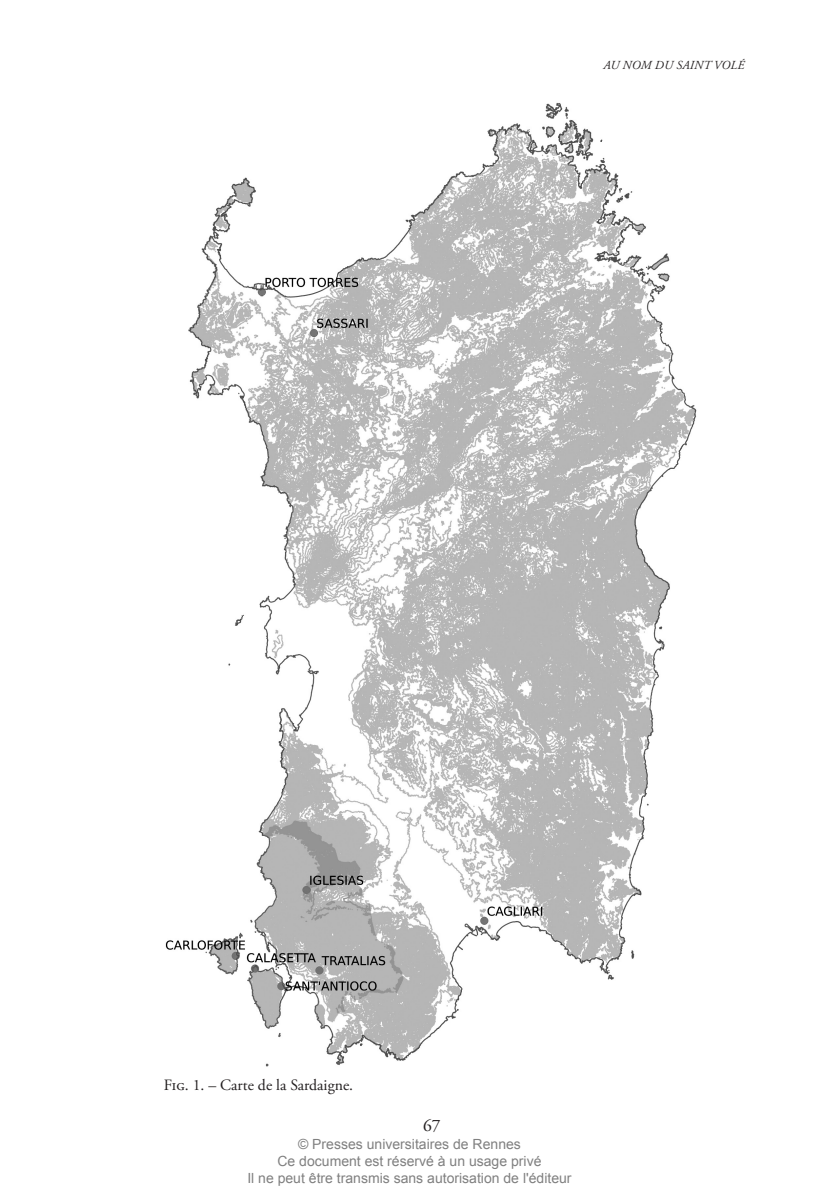
<style>
.page{position:relative;width:819px;height:1191px;background:#fff}
.page>*{position:absolute;margin:0;border:0;box-sizing:border-box;transform-origin:0 0}
.t1{font:17.5px "Adobe Garamond Pro";color:#231f20}
.t2{font:15.75px "Adobe Garamond Pro";letter-spacing:-.005em;color:#231f20}
.t3{font:14px/16.8px "Arial";color:#808080;text-align:center}
.t4{font:italic 12.25px "Adobe Garamond Pro";letter-spacing:.015em;color:#231f20}
</style>
<div class="page">
<img style="left:165px;top:102px;width:532px;height:965px">
<p class="t4" style="left:603px;top:58px;width:142px">AU NOM DU SAINT VOLÉ</p>
<p class="t2" style="left:164px;top:1075px;width:191px">Fig. 1. – Carte de la Sardaigne.</p>
<p class="t1" style="left:423px;top:1115px;width:19px">67</p>
<p class="t3" style="left:247px;top:1136px;width:326px">© Presses universitaires de Rennes<br>Ce document est réservé à un usage privé<br>Il ne peut être transmis sans autorisation de l'éditeur</p>
</div>
